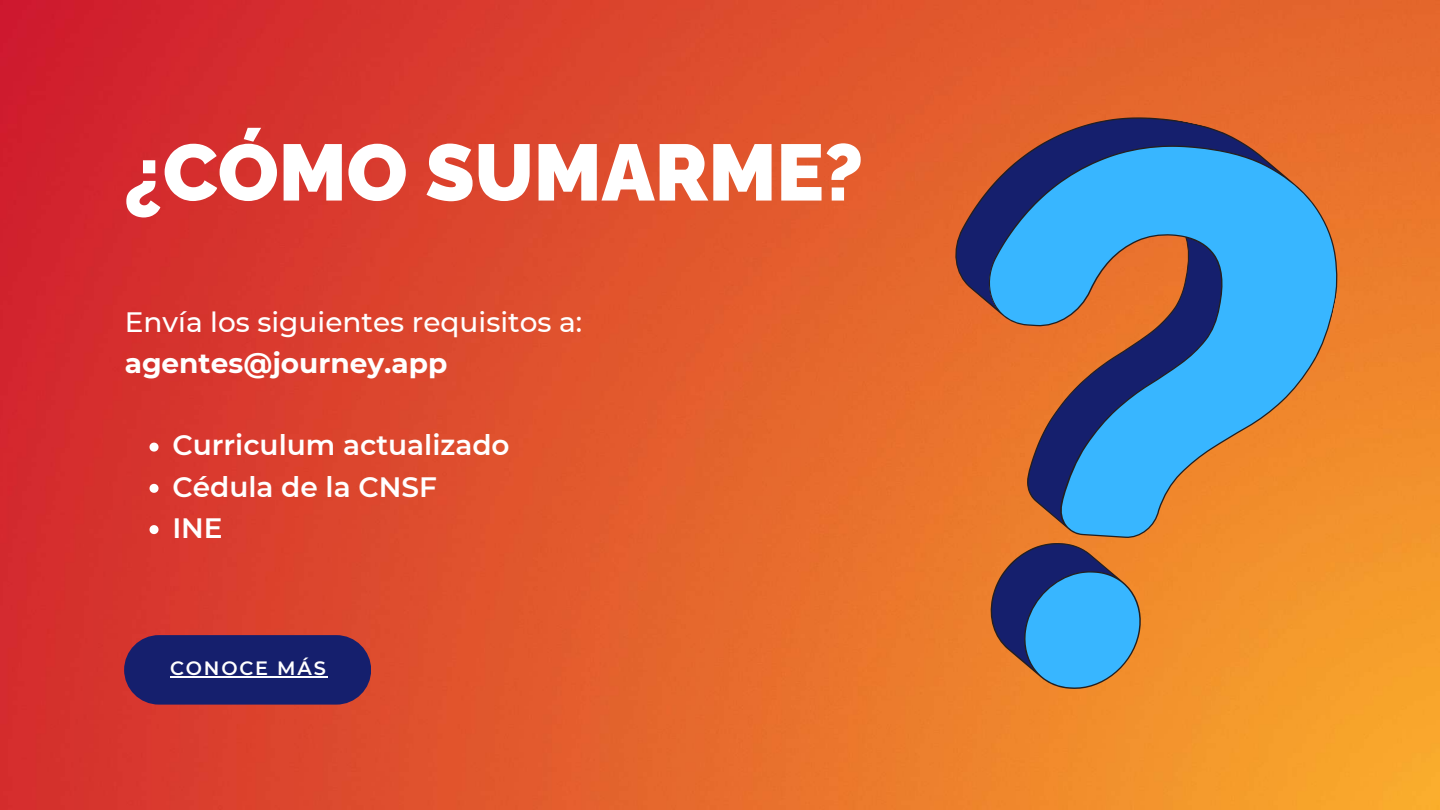
<style>
.page{position:relative;width:1440px;height:810px;background:#fff}
.page>*{position:absolute;margin:0;border:0;box-sizing:border-box;transform-origin:0 0}
.t1{font:900 79.6px "Raleway";color:#fff}
.t2{font:600 28px/41.2px "Montserrat";color:#fff}
.t3{font:500 28px "Montserrat";color:#fff}
.t4{font:700 28px "Montserrat";color:#fff}
.t5{font:600 19.3px "Montserrat";letter-spacing:.095em;color:#fff}
</style>
<div class="page">
<img style="left:0;top:0;width:1440px;height:810px">
<div style="left:124px;top:635px;width:247px;height:70px;background:#151f6d;border-radius:35px"></div>
<svg style="left:150px;top:443px;width:9px;height:9px"></svg>
<svg style="left:150px;top:484px;width:9px;height:9px"></svg>
<svg style="left:150px;top:525px;width:9px;height:9px"></svg>
<svg style="left:869px;top:80px;width:496px;height:646px;background:#aa7f64"></svg>
<hr style="left:170px;top:676px;width:158px;height:2px;background:#fff">
<h1 class="t1" style="left:124px;top:126px;width:741px">¿CÓMO SUMARME?</h1>
<p class="t3" style="left:125px;top:304px;width:459px">Envía los siguientes requisitos a:</p>
<p class="t4" style="left:125px;top:346px;width:324px">agentes@journey.app</p>
<p class="t2" style="left:172px;top:425px;width:339px">Curriculum actualizado<br>Cédula de la CNSF<br>INE</p>
<p class="t5" style="left:170px;top:656px;width:157px">CONOCE MÁS</p>
</div>
